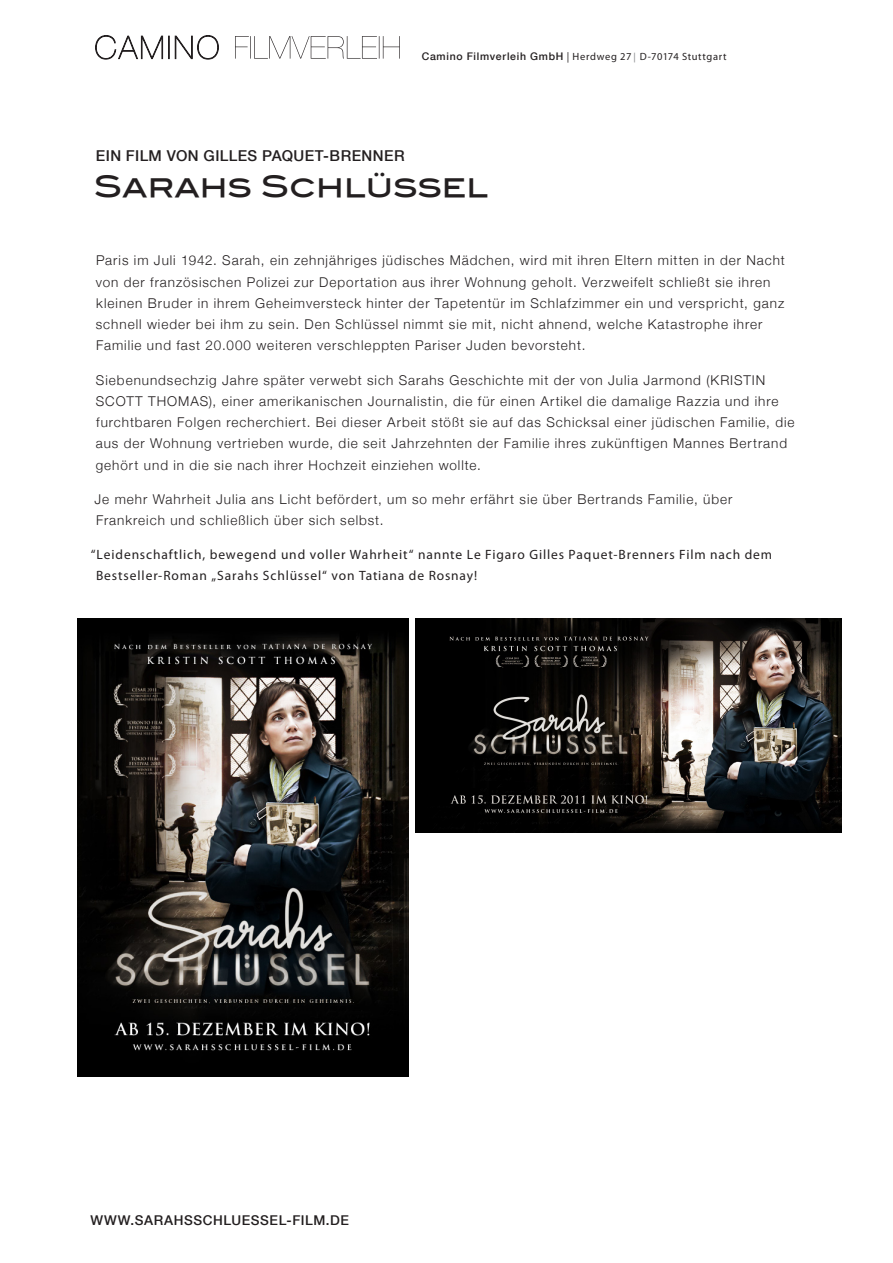
<style>
.page{position:relative;width:893px;height:1263px;background:#fff}
.page>*{position:absolute;margin:0;border:0;box-sizing:border-box;transform-origin:0 0}
.Fließtext{font:30px "Blair Md ITCTT Medium";color:#231f20}
.kleine_Überschrift{font:500 15px "Helvetica Neue";letter-spacing:.03em;color:#231f20}
.Fließtext-2{font:300 13.5px/21.3px "Helvetica Neue";letter-spacing:.07em;color:#231f20}
.Fließtext-3{font:13.5px/21.3px "Myriad Pro";letter-spacing:.06em;color:#231f20}
.kleine_Überschrift-2{font:500 13.5px "Helvetica Neue";letter-spacing:.045em;color:#231f20}
.t1{font:10.5px "Myriad Pro";letter-spacing:.06em;color:#231f20}
.s1{font-family:"Helvetica Neue";font-weight:500}
.s2{font-size:9.75px;color:#808285}
</style>
<div class="page">
<svg style="left:95px;top:35px;width:68px;height:24px"></svg>
<div style="left:168px;top:36px;width:2px;height:23px;border:1px solid #231f20"></div>
<svg style="left:169px;top:35px;width:50px;height:24px"></svg>
<svg style="left:235px;top:36px;width:165px;height:23px"></svg>
<img style="left:77px;top:619px;width:331px;height:458px">
<img style="left:415px;top:619px;width:427px;height:213px">
<p class="t1" style="left:422px;top:49px;width:307px"><span class="s1">Camino Filmverleih GmbH</span> | Herdweg 27 <span class="s2">|</span> D-70174 Stuttgart</p>
<p class="kleine_Überschrift" style="left:96px;top:147px;width:310px">EIN FILM VON GILLES PAQUET-BRENNER</p>
<p class="Fließtext" style="left:94px;top:162px;width:396px">SARAHS SCHLÜSSEL</p>
<p class="Fließtext-2" style="left:96px;top:249px;width:691px">Paris im Juli 1942. Sarah, ein zehnjähriges jüdisches Mädchen, wird mit ihren Eltern mitten in der Nacht von der französischen Polizei zur Deportation aus ihrer Wohnung geholt. Verzweifelt schließt sie ihren kleinen Bruder in ihrem Geheimversteck hinter der Tapetentür im Schlafzimmer ein und verspricht, ganz schnell wieder bei ihm zu sein. Den Schlüssel nimmt sie mit, nicht ahnend, welche Katastrophe ihrer Familie und fast 20.000 weiteren verschleppten Pariser Juden bevorsteht.</p>
<p class="Fließtext-2" style="left:96px;top:369px;width:700px">Siebenundsechzig Jahre später verwebt sich Sarahs Geschichte mit der von Julia Jarmond (KRISTIN SCOTT THOMAS), einer amerikanischen Journalistin, die für einen Artikel die damalige Razzia und ihre furchtbaren Folgen recherchiert. Bei dieser Arbeit stößt sie auf das Schicksal einer jüdischen Familie, die aus der Wohnung vertrieben wurde, die seit Jahrzehnten der Familie ihres zukünftigen Mannes Bertrand gehört und in die sie nach ihrer Hochzeit einziehen wollte.</p>
<p class="Fließtext-2" style="left:95px;top:488px;width:639px">Je mehr Wahrheit Julia ans Licht befördert, um so mehr erfährt sie über Bertrands Familie, über<br>Frankreich und schließlich über sich selbst.</p>
<p class="Fließtext-3" style="left:96px;top:544px;width:678px;text-indent:-5px">“Leidenschaftlich, bewegend und voller Wahrheit“ nannte Le Figaro Gilles Paquet-Brenners Film nach dem<br>Bestseller-Roman „Sarahs Schlüssel“ von Tatiana de Rosnay!</p>
<p class="kleine_Überschrift-2" style="left:90px;top:1212px;width:260px">WWW.SARAHSSCHLUESSEL-FILM.DE</p>
</div>
